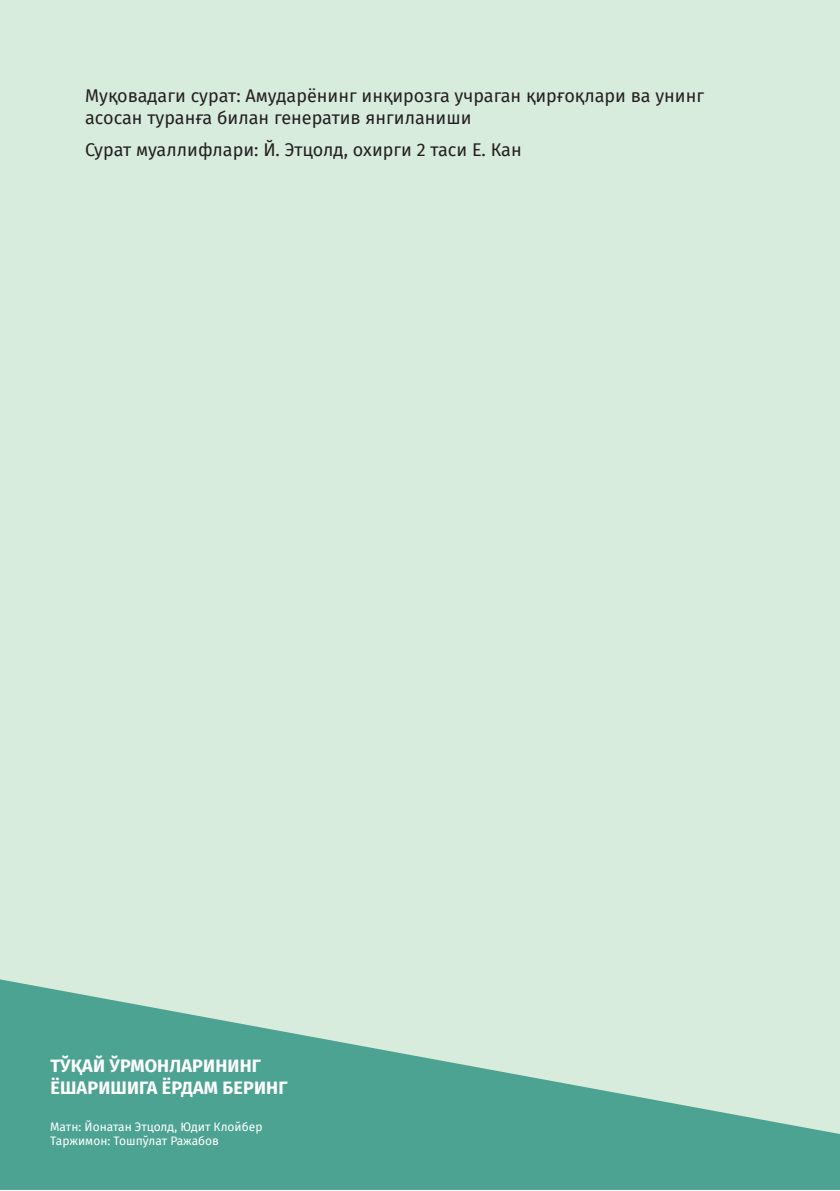
<style>
.page{position:relative;width:840px;height:1191px;background:#fff}
.page>*{position:absolute;margin:0;border:0;box-sizing:border-box;transform-origin:0 0}
.t1{font:18px/21.6px "Fira Sans";color:#231f20}
.t2{font:700 18px/22px "Fira Sans";letter-spacing:.01em;color:#fff}
.t3{font:12px "Fira Sans";color:#fff}
</style>
<div class="page">
<div style="left:0;top:0;width:839px;height:1190px;background:#d8ecdd"></div>
<svg style="left:0;top:979px;width:839px;height:210px;fill:#4ca391"></svg>
<p class="t1" style="left:85px;top:84px;width:620px">Муқовадаги сурат: Амударёнинг инқирозга учраган қирғоқлари ва унинг асосан туранға билан генератив янгиланиши</p>
<p class="t1" style="left:85px;top:139px;width:438px">Сурат муаллифлари: Й. Этцолд, охирги 2 таси Е. Кан</p>
<p class="t2" style="left:50px;top:1053px;width:238px">ТЎҚАЙ ЎРМОНЛАРИНИНГ<br>ЁШАРИШИГА ЁРДАМ БЕРИНГ</p>
<p class="t3" style="left:50px;top:1117px;width:213px">Матн: Йонатан Этцолд, Юдит Клойбер</p>
<p class="t3" style="left:50px;top:1132px;width:170px">Таржимон: Тошпўлат Ражабов</p>
</div>
